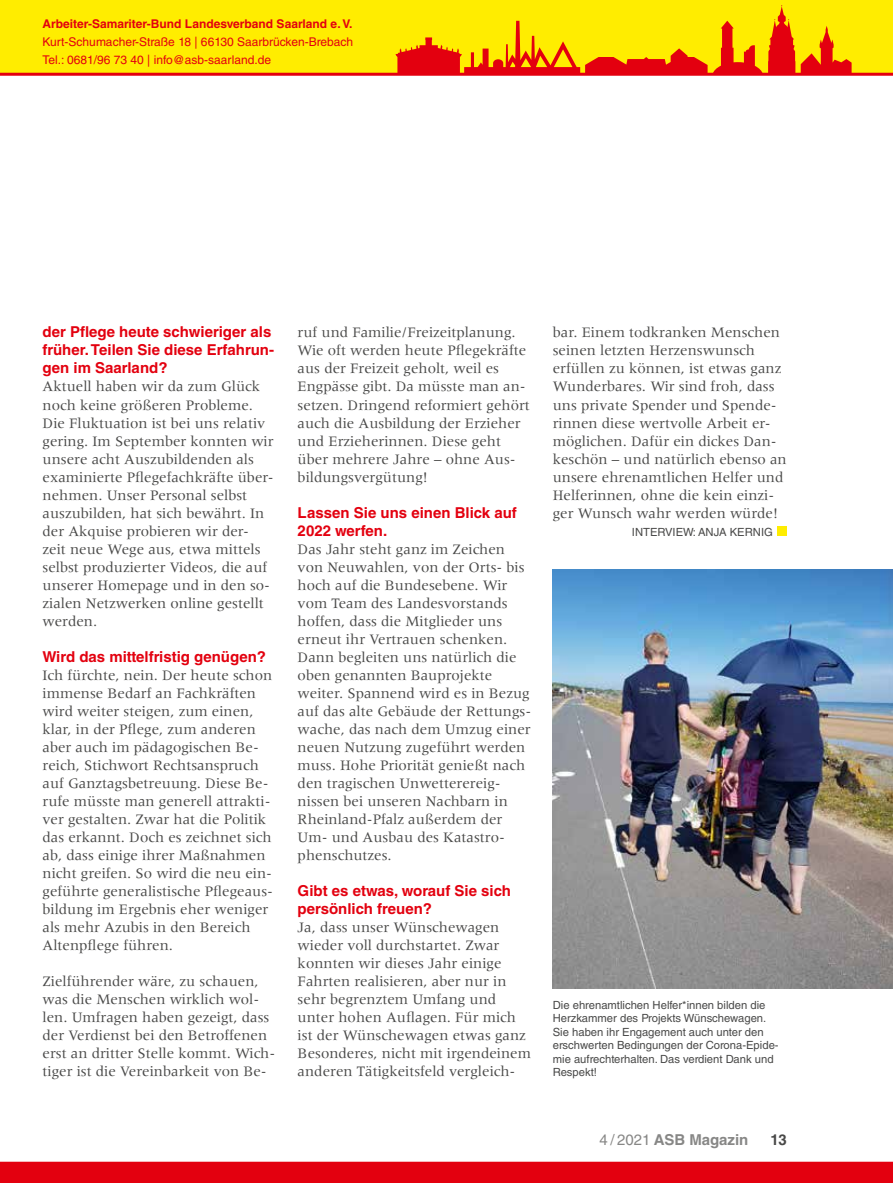
<style>
.page{position:relative;width:893px;height:1183px;background:#fff}
.page>*{position:absolute;margin:0;border:0;box-sizing:border-box;transform-origin:0 0}
.t1{font:15px/18px "Meridien LT Std";color:#494948}
.t2{font:700 15px/18px "Helvetica LT Std";color:#e3000f}
.t3{font:700 15px "Helvetica LT Std";color:#878786}
.t4{font:700 15px "Helvetica LT Std";color:#494948}
.t5{font:12px/18px "Helvetica LT Std";color:#e3000f}
.t6{font:700 12px "Helvetica LT Std";color:#e3000f}
.t7{font:11.25px/13.5px "Helvetica LT Std";color:#494948}
.s1{font-weight:400}
</style>
<div class="page">
<img style="left:553px;top:569px;width:340px;height:419px">
<svg style="left:0;top:0;width:893px;height:76px;background:#fddf02"></svg>
<svg style="left:396px;top:5px;width:456px;height:69px;background:#f7ab04"></svg>
<div style="left:777px;top:526px;width:10px;height:9px;background:#ffed00"></div>
<div style="left:0;top:1161px;width:893px;height:21px;background:#e3000f"></div>
<p class="t6" style="left:43px;top:16px;width:312px">Arbeiter-Samariter-Bund Landesverband Saarland e. V.</p>
<p class="t5" style="left:43px;top:32px;width:312px">Kurt-Schumacher-Straße 18 | 66130 Saarbrücken-Brebach<br>Tel.: 0681/96 73 40 | info@asb-saarland.de</p>
<p class="t2" style="left:43px;top:323px;width:233px">der Pflege heute schwieriger als früher. Teilen Sie diese Erfahrun&shy;gen im Saarland?</p>
<p class="t1" style="left:43px;top:377px;width:233px">Aktuell haben wir da zum Glück noch keine größeren Probleme.<br>Die Fluktuation ist bei uns relativ gering. Im September konnten wir unsere acht Auszubildenden als examinierte Pflegefachkräfte über&shy;nehmen. Unser Personal selbst auszubilden, hat sich bewährt. In der Akquise probieren wir der&shy;zeit neue Wege aus, etwa mittels selbst produzierter Videos, die auf unserer Homepage und in den so&shy;zialen Netzwerken online gestellt werden.</p>
<p class="t2" style="left:43px;top:647px;width:225px">Wird das mittelfristig genügen?</p>
<p class="t1" style="left:43px;top:665px;width:232px">Ich fürchte, nein. Der heute schon immense Bedarf an Fachkräften wird weiter steigen, zum einen, klar, in der Pflege, zum anderen aber auch im pädagogischen Be&shy;reich, Stichwort Rechtsanspruch auf Ganztagsbetreuung. Diese Be&shy;rufe müsste man generell attrakti&shy;ver gestalten. Zwar hat die Politik das erkannt. Doch es zeichnet sich ab, dass einige ihrer Maßnahmen nicht greifen. So wird die neu ein&shy;geführte generalistische Pflegeaus&shy;bildung im Ergebnis eher weniger als mehr Azubis in den Bereich<br>Altenpflege führen.</p>
<p class="t1" style="left:43px;top:971px;width:234px">Zielführender wäre, zu schauen, was die Menschen wirklich wol&shy;len. Umfragen haben gezeigt, dass der Verdienst bei den Betroffenen erst an dritter Stelle kommt. Wich&shy;tiger ist die Vereinbarkeit von Be-</p>
<p class="t1" style="left:298px;top:323px;width:234px">ruf und Familie/Freizeitplanung.<br>Wie oft werden heute Pflegekräfte aus der Freizeit geholt, weil es<br>Engpässe gibt. Da müsste man an&shy;setzen. Dringend reformiert gehört auch die Ausbildung der Erzieher und Erzieherinnen. Diese geht über mehrere Jahre – ohne Aus&shy;bildungsvergütung!</p>
<p class="t2" style="left:298px;top:503px;width:221px">Lassen Sie uns einen Blick auf<br>2022 werfen.</p>
<p class="t1" style="left:298px;top:539px;width:235px">Das Jahr steht ganz im Zeichen von Neuwahlen, von der Orts- bis hoch auf die Bundesebene. Wir vom Team des Landesvorstands hoffen, dass die Mitglieder uns erneut ihr Vertrauen schenken.<br>Dann begleiten uns natürlich die oben genannten Bauprojekte weiter. Spannend wird es in Bezug auf das alte Gebäude der Rettungs&shy;wache, das nach dem Umzug einer neuen Nutzung zugeführt werden muss. Hohe Priorität genießt nach den tragischen Unwetterereig&shy;nissen bei unseren Nachbarn in<br>Rheinland-Pfalz außerdem der<br>Um- und Ausbau des Katastro&shy;phenschutzes.</p>
<p class="t2" style="left:298px;top:881px;width:215px">Gibt es etwas, worauf Sie sich persönlich freuen?</p>
<p class="t1" style="left:298px;top:917px;width:235px">Ja, dass unser Wünschewagen wieder voll durchstartet. Zwar konnten wir dieses Jahr einige<br>Fahrten realisieren, aber nur in sehr begrenztem Umfang und unter hohen Auflagen. Für mich ist der Wünschewagen etwas ganz<br>Besonderes, nicht mit irgendeinem anderen Tätigkeitsfeld vergleich-</p>
<p class="t1" style="left:553px;top:323px;width:235px">bar. Einem todkranken Menschen seinen letzten Herzenswunsch erfüllen zu können, ist etwas ganz<br>Wunderbares. Wir sind froh, dass uns private Spender und Spende&shy;rinnen diese wertvolle Arbeit er&shy;möglichen. Dafür ein dickes Dan&shy;keschön – und natürlich ebenso an unsere ehrenamtlichen Helfer und<br>Helferinnen, ohne die kein einzi&shy;ger Wunsch wahr werden würde!</p>
<p class="t7" style="left:632px;top:524px;width:143px">INTERVIEW: ANJA KERNIG</p>
<p class="t7" style="left:553px;top:997px;width:227px">Die ehrenamtlichen Helfer*innen bilden die Herzkammer des Projekts Wünschewagen.<br>Sie haben ihr Engagement auch unter den erschwerten Bedingungen der Corona-Epide&shy;mie aufrechterhalten. Das verdient Dank und Respekt!</p>
<p class="t3" style="left:600px;top:1130px;width:150px"><span class="s1">4 / 2021</span> ASB Magazin</p>
<p class="t4" style="left:770px;top:1130px;width:18px">13</p>
</div>
